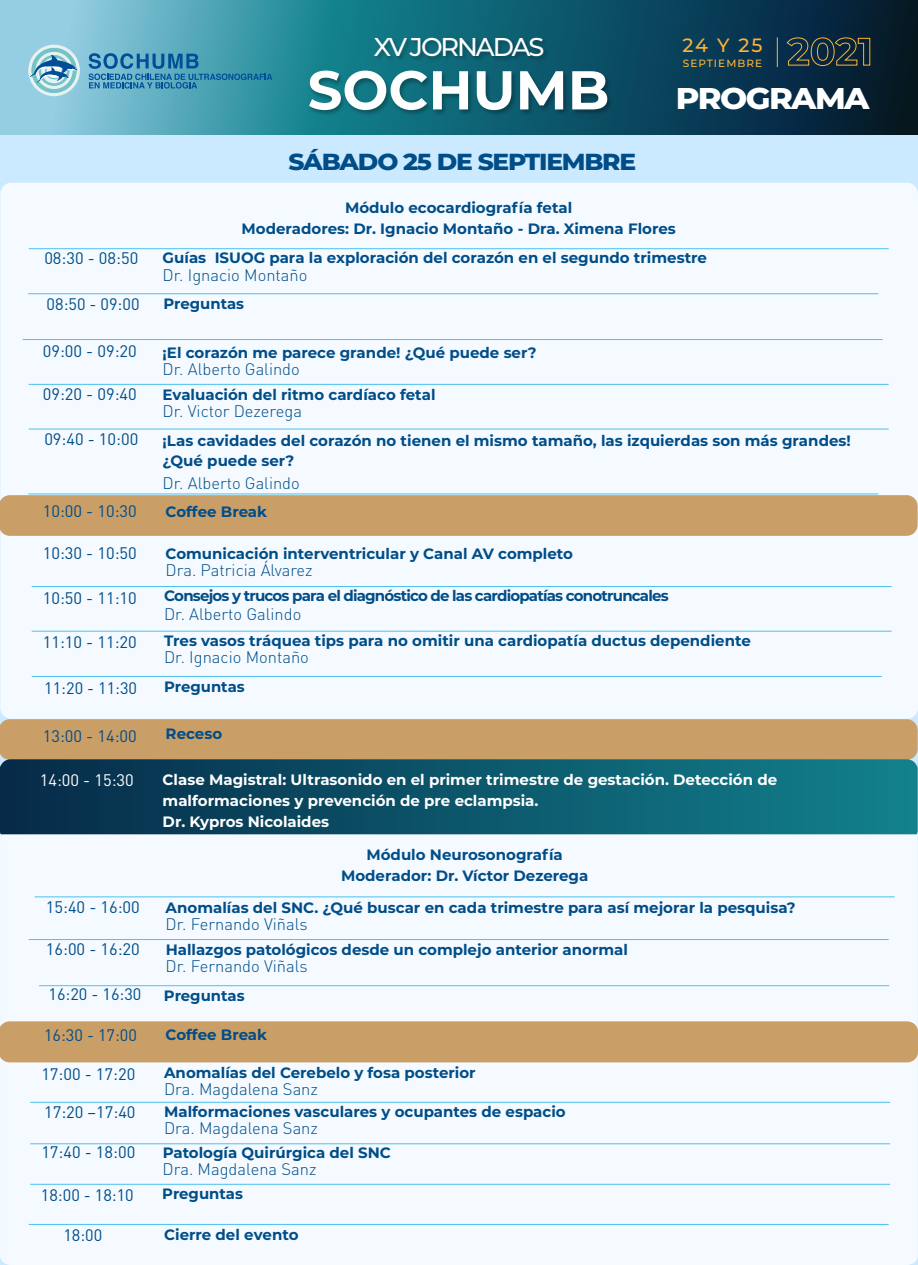
<style>
.page{position:relative;width:918px;height:1265px;background:#fff}
.page>*{position:absolute;margin:0;border:0;box-sizing:border-box;transform-origin:0 0}
.t1{font:700 54.6px "Montserrat";color:#fff}
.t2{font:800 30px "Montserrat";letter-spacing:-.05em;color:#fff;scale:1.07 1}
.t3{font:500 25.8px "Montserrat";letter-spacing:-.08em;color:#fff}
.t4{font:800 23.25px "Montserrat";letter-spacing:-.05em;color:#004d88;scale:1.07 1}
.t5{font:500 19.2px "Montserrat";color:#feb336}
.t6{font:16.5px "DIN Pro";color:#004d88}
.t7{font:300 16.5px "DIN Pro";color:#004d88}
.t8{font:16.5px "DIN Pro";color:#fff}
.t9{font:700 15px/21px "Montserrat";color:#004d88;text-align:center}
.t10{font:700 15px/21px "Montserrat";color:#fff}
.t11{font:700 15px "Montserrat";letter-spacing:-.055em;color:#004d88}
.t12{font:500 10.5px "Montserrat";letter-spacing:.1em;color:#feb336}
</style>
<div class="page">
<div style="left:0;top:135px;width:918px;height:1129px;background:#cceaff"></div>
<div style="left:0;top:183px;width:918px;height:535px;background:#f4faff;border-radius:11px"></div>
<div style="left:0;top:834px;width:918px;height:430px;background:#f4faff"></div>
<hr style="left:29px;top:384px;width:860px;height:1px;background:#4ec2ec">
<hr style="left:23px;top:339px;width:860px;height:1px;background:#4ec2ec">
<hr style="left:29px;top:248px;width:860px;height:1px;background:#4ec2ec">
<hr style="left:29px;top:428px;width:860px;height:1px;background:#4ec2ec">
<hr style="left:32px;top:586px;width:860px;height:1px;background:#4ec2ec">
<hr style="left:32px;top:631px;width:860px;height:1px;background:#4ec2ec">
<hr style="left:35px;top:896px;width:860px;height:1px;background:#4ec2ec">
<hr style="left:29px;top:939px;width:860px;height:1px;background:#4ec2ec">
<hr style="left:30px;top:1101px;width:860px;height:1px;background:#4ec2ec">
<hr style="left:30px;top:1143px;width:860px;height:1px;background:#4ec2ec">
<hr style="left:30px;top:1183px;width:860px;height:1px;background:#4ec2ec">
<hr style="left:29px;top:1224px;width:860px;height:1px;background:#4ec2ec">
<div style="left:0;top:495px;width:918px;height:41px;background:#ca9e67"></div>
<div style="left:0;top:719px;width:918px;height:40px;background:#ca9e67"></div>
<svg style="left:0;top:759px;width:918px;height:75px"></svg>
<svg style="left:0;top:0;width:918px;height:135px"></svg>
<hr style="left:28px;top:493px;width:851px;height:1px;background:#4ec2ec">
<hr style="left:28px;top:293px;width:850px;height:1px;background:#4ec2ec">
<hr style="left:32px;top:676px;width:850px;height:1px;background:#4ec2ec">
<hr style="left:39px;top:985px;width:850px;height:1px;background:#4ec2ec">
<div style="left:0;top:1021px;width:918px;height:41px;background:#ca9e67"></div>
<svg style="left:28px;top:45px;width:52px;height:51px"></svg>
<svg style="left:89px;top:53px;width:183px;height:36px"></svg>
<img style="left:304px;top:31px;width:314px;height:101px">
<hr style="left:777px;top:37px;width:1px;height:30px;background:#feb336">
<svg style="left:786px;top:37px;width:84px;height:29px"></svg>
<h3 class="t3" style="left:374px;top:29px;width:172px">XV JORNADAS</h3>
<h1 class="t1" style="left:308px;top:51px;width:303px">SOCHUMB</h1>
<h3 class="t4" style="left:288px;top:144px;width:327px">SÁBADO 25 DE SEPTIEMBRE</h3>
<p class="t5" style="left:683px;top:31px;width:81px">24 Y 25</p>
<h2 class="t2" style="left:676px;top:76px;width:182px">PROGRAMA</h2>
<p class="t12" style="left:683px;top:56px;width:81px">SEPTIEMBRE</p>
<p class="t6" style="left:44px;top:245px;width:95px">08:30 - 08:50</p>
<p class="t9" style="left:242px;top:197px;width:436px">Módulo ecocardiografía fetal<br>Moderadores: Dr. Ignacio Montaño - Dra. Ximena Flores</p>
<p class="t9" style="left:163px;top:246px;width:546px">Guías ISUOG para la exploración del corazón en el segundo trimestre</p>
<p class="t7" style="left:163px;top:263px;width:146px">Dr. Ignacio Montaño</p>
<p class="t6" style="left:47px;top:291px;width:94px">08:50 - 09:00</p>
<p class="t9" style="left:164px;top:292px;width:82px">Preguntas</p>
<p class="t6" style="left:43px;top:338px;width:95px">09:00 - 09:20</p>
<p class="t6" style="left:43px;top:381px;width:95px">09:20 - 09:40</p>
<p class="t6" style="left:44px;top:426px;width:95px">09:40 - 10:00</p>
<p class="t6" style="left:43px;top:498px;width:95px">10:00 - 10:30</p>
<p class="t6" style="left:43px;top:540px;width:95px">10:30 - 10:50</p>
<p class="t6" style="left:43px;top:585px;width:95px">10:50 - 11:10</p>
<p class="t6" style="left:43px;top:629px;width:95px">11:10 - 11:20</p>
<p class="t9" style="left:163px;top:341px;width:375px">¡El corazón me parece grande! ¿Qué puede ser?</p>
<p class="t9" style="left:163px;top:383px;width:274px">Evaluación del ritmo cardíaco fetal</p>
<p class="t9" style="left:163px;top:430px;width:690px;line-height:19.5px;text-align:left">¡Las cavidades del corazón no tienen el mismo tamaño, las izquierdas son más grandes! ¿Qué puede ser?</p>
<p class="t9" style="left:166px;top:500px;width:103px">Coffee Break</p>
<p class="t9" style="left:166px;top:542px;width:409px">Comunicación interventricular y Canal AV completo</p>
<p class="t11" style="left:164px;top:584px;width:506px">Consejos y trucos para el diagnóstico de las cardiopatías conotruncales</p>
<p class="t9" style="left:164px;top:629px;width:588px">Tres vasos tráquea tips para no omitir una cardiopatía ductus dependiente</p>
<p class="t7" style="left:163px;top:358px;width:139px">Dr. Alberto Galindo</p>
<p class="t7" style="left:163px;top:400px;width:141px">Dr. Victor Dezerega</p>
<p class="t7" style="left:163px;top:472px;width:139px">Dr. Alberto Galindo</p>
<p class="t7" style="left:166px;top:559px;width:149px">Dra. Patricia Álvarez</p>
<p class="t7" style="left:164px;top:602px;width:139px">Dr. Alberto Galindo</p>
<p class="t7" style="left:164px;top:646px;width:146px">Dr. Ignacio Montaño</p>
<p class="t6" style="left:44px;top:675px;width:94px">11:20 - 11:30</p>
<p class="t9" style="left:164px;top:675px;width:82px">Preguntas</p>
<p class="t6" style="left:43px;top:723px;width:95px">13:00 - 14:00</p>
<p class="t8" style="left:40px;top:767px;width:95px">14:00 - 15:30</p>
<p class="t6" style="left:46px;top:894px;width:95px">15:40 - 16:00</p>
<p class="t6" style="left:46px;top:936px;width:95px">16:00 - 16:20</p>
<p class="t9" style="left:166px;top:722px;width:58px">Receso</p>
<p class="t10" style="left:163px;top:768px;width:616px">Clase Magistral: Ultrasonido en el primer trimestre de gestación. Detección de malformaciones y prevención de pre eclampsia.<br>Dr. Kypros Nicolaides</p>
<p class="t9" style="left:341px;top:843px;width:249px">Módulo Neurosonografía<br>Moderador: Dr. Víctor Dezerega</p>
<p class="t9" style="left:166px;top:896px;width:632px">Anomalías del SNC. ¿Qué buscar en cada trimestre para así mejorar la pesquisa?</p>
<p class="t9" style="left:166px;top:938px;width:464px">Hallazgos patológicos desde un complejo anterior anormal</p>
<p class="t7" style="left:166px;top:913px;width:144px">Dr. Fernando Viñals</p>
<p class="t7" style="left:166px;top:955px;width:144px">Dr. Fernando Viñals</p>
<p class="t6" style="left:49px;top:981px;width:94px">16:20 - 16:30</p>
<p class="t9" style="left:164px;top:984px;width:82px">Preguntas</p>
<p class="t6" style="left:44px;top:1021px;width:94px">16:30 - 17:00</p>
<p class="t9" style="left:166px;top:1023px;width:103px">Coffee Break</p>
<p class="t6" style="left:41px;top:1061px;width:95px">17:00 - 17:20</p>
<p class="t6" style="left:44px;top:1098px;width:93px">17:20 –17:40</p>
<p class="t6" style="left:41px;top:1139px;width:95px">17:40 - 18:00</p>
<p class="t9" style="left:164px;top:1061px;width:313px">Anomalías del Cerebelo y fosa posterior</p>
<p class="t9" style="left:164px;top:1100px;width:403px">Malformaciones vasculares y ocupantes de espacio</p>
<p class="t9" style="left:163px;top:1140px;width:230px">Patología Quirúrgica del SNC</p>
<p class="t7" style="left:164px;top:1078px;width:155px">Dra. Magdalena Sanz</p>
<p class="t7" style="left:164px;top:1117px;width:155px">Dra. Magdalena Sanz</p>
<p class="t7" style="left:163px;top:1157px;width:155px">Dra. Magdalena Sanz</p>
<p class="t6" style="left:41px;top:1182px;width:94px">18:00 - 18:10</p>
<p class="t9" style="left:162px;top:1182px;width:82px">Preguntas</p>
<p class="t6" style="left:63px;top:1222px;width:40px">18:00</p>
<p class="t9" style="left:164px;top:1223px;width:136px">Cierre del evento</p>
</div>
